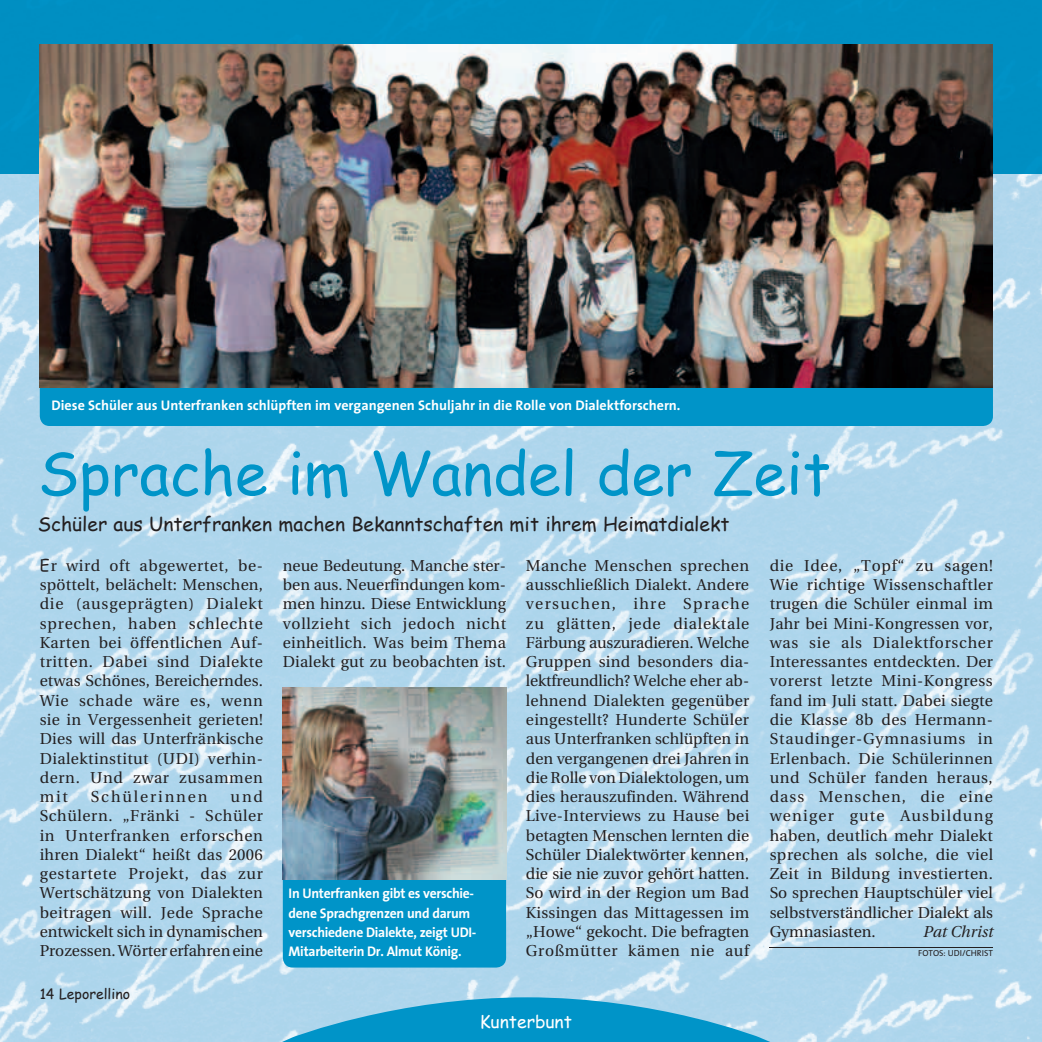
<style>
.page{position:relative;width:1042px;height:1042px;background:#fff}
.page>*{position:absolute;margin:0;border:0;box-sizing:border-box;transform-origin:0 0}
.t1{font:59.5px "Comic Sans MS";color:#0094c8}
.t2{font:19.25px "Comic Sans MS";color:#231f20}
.t3{font:17.5px "Comic Sans MS";color:#fff}
.t4{font:15.75px/19.2px "Utopia";letter-spacing:.01em;color:#231f20;text-align:justify}
.t5{font:15.75px "Utopia";letter-spacing:.12em;color:#231f20}
.t6{font:italic 15.75px "Utopia";color:#231f20}
.t7{font:700 14px/19.2px "The Sans";letter-spacing:-.02em;color:#fff}
.t8{font:700 14px "The Sans";color:#fff}
.t9{font:14px "Comic Sans MS";color:#231f20}
.t10{font:8.75px "The Sans Caps";color:#231f20}
.s1{font-family:"Comic Sans MS"}
</style>
<div class="page">
<img style="left:0;top:0;width:1042px;height:1042px">
<svg style="left:226px;top:997px;width:602px;height:45px"></svg>
<div style="left:40px;top:324px;width:953px;height:102px;background:#0094c8;border-radius:10px"></div>
<div style="left:283px;top:831px;width:223px;height:136px;background:#0094c8;border-radius:10px"></div>
<img style="left:40px;top:45px;width:953px;height:342px">
<hr style="left:769px;top:947px;width:224px;height:1px;background:#231f20">
<img style="left:283px;top:687px;width:223px;height:192px">
<p class="t8" style="left:52px;top:393px;width:630px">Diese Schüler aus Unterfranken schlüpften im vergangenen Schuljahr in die Rolle von Dialektforschern.</p>
<h1 class="t1" style="left:38px;top:429px;width:794px">Sprache im Wandel der Zeit</h1>
<p class="t2" style="left:38px;top:510px;width:693px">Schüler aus Unterfranken machen Bekanntschaften mit ihrem Heimatdialekt</p>
<p class="t4" style="left:40px;top:556px;width:225px"><span class="s1">E</span>r wird oft abgewertet, be&shy;spöttelt, belächelt: Menschen, die (ausgeprägten) Dialekt sprechen, haben schlechte Karten bei öffentlichen Auf&shy;tritten. Dabei sind Dialekte etwas Schönes, Bereicherndes.<br>Wie schade wäre es, wenn sie in Vergessenheit gerieten!<br>Dies will das Unterfränkische Dialektinstitut (UDI) verhin&shy;dern. Und zwar zusammen mit</p>
<p class="t4" style="left:526px;top:556px;width:225px">Manche Menschen sprechen ausschließlich Dialekt. Andere versuchen, ihre Sprache zu glätten, jede dialektale Färbung auszuradieren. Welche Gruppen sind be sonders dia&shy;lektfreundlich? Welche eher ab&shy;lehnend Dialekten gegenüber eingestellt? Hunderte Schüler aus Unterfranken schlüpften in den vergangenen drei Jahren in die Rolle von Dialektologen, um dies herauszufinden. Während Live-Interviews zu Hause bei betagten Menschen lernten die Schüler Dialektwörter kennen, die sie nie zuvor gehört hatten.<br>So wird in der Region um Bad Kissingen das Mittagessen im „Howe“ gekocht. Die befragten Großmütter kämen nie auf</p>
<p class="t4" style="left:769px;top:556px;width:225px">die Idee, „Topf“ zu sagen!<br>Wie richtige Wissenschaftler trugen die Schüler einmal im Jahr bei Mini-Kongressen vor, was sie als Dialektforscher Interessantes entdeckten. Der vorerst letzte Mini-Kongress fand im Juli statt. Dabei siegte die Klasse 8b des Hermann-Staudinger-Gymnasiums in Erlenbach. Die Schülerinnen und Schüler fanden heraus, dass Menschen, die eine weniger gute Ausbildung haben, deutlich mehr Dialekt sprechen als solche, die viel Zeit in Bildung investierten.<br>So sprechen Hauptschüler viel selbstverständlicher Dialekt als Gymnasiasten.</p>
<p class="t4" style="left:283px;top:556px;width:225px">neue Bedeutung. Manche ster&shy;ben aus. Neuerfindungen kom&shy;men hinzu. Diese Entwicklung vollzieht sich jedoch nicht einheitlich. Was beim Thema Dialekt gut zu beobachten ist.</p>
<p class="t4" style="left:40px;top:787px;width:225px;text-indent:191px">und Schülern. „Fränki - Schüler in Unterfranken erforschen ihren Dialekt“ heißt das 2006 gestartete Projekt, das zur Wertschätzung von Dialekten beitragen will. Jede Sprache entwickelt sich in dynamischen Prozessen. Wörter erfahren eine</p>
<p class="t5" style="left:91px;top:788px;width:118px">Schülerinnen</p>
<p class="t7" style="left:289px;top:883px;width:189px">In Unterfranken gibt es verschie&shy;dene Sprachgrenzen und darum verschiedene Dialekte, zeigt UDI-<br>Mitarbeiterin Dr. Almut König.</p>
<p class="t6" style="left:923px;top:923px;width:72px">Pat Christ</p>
<p class="t10" style="left:918px;top:946px;width:76px">FOTOS: UDI/CHRIST</p>
<p class="t9" style="left:40px;top:983px;width:92px">14 Leporellino</p>
<p class="t3" style="left:480px;top:1008px;width:94px">Kunterbunt</p>
</div>
